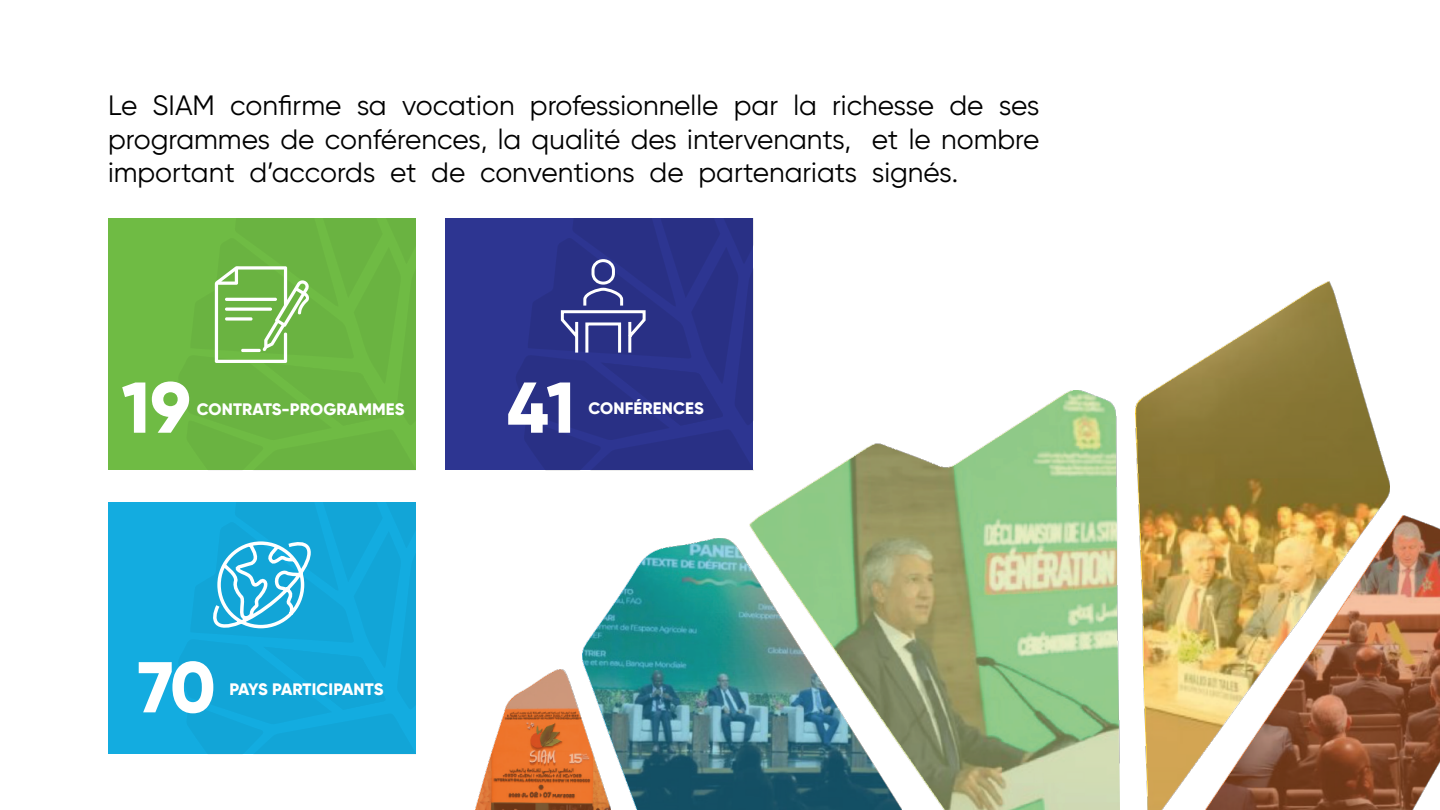
<style>
.page{position:relative;width:1440px;height:810px;background:#fff}
.page>*{position:absolute;margin:0;border:0;box-sizing:border-box;transform-origin:0 0}
.t1{font:800 71.78px "Gilroy";color:#fff}
.t2{font:27.97px/33.6px "Gilroy";color:#000;text-align:justify}
.t3{font:800 16.58px "Gilroy";letter-spacing:.01em;color:#fff}
</style>
<div class="page">
<div style="left:108px;top:218px;width:308px;height:252px;background:#6fbb44"></div>
<svg style="left:214px;top:266px;width:95px;height:97px"></svg>
<img style="left:1389px;top:516px;width:51px;height:294px">
<img style="left:1136px;top:281px;width:253px;height:529px">
<img style="left:582px;top:538px;width:167px;height:272px">
<img style="left:749px;top:391px;width:371px;height:419px">
<img style="left:476px;top:670px;width:135px;height:140px">
<div style="left:446px;top:218px;width:307px;height:252px;background:#2d3591"></div>
<svg style="left:516px;top:218px;width:237px;height:252px"></svg>
<div style="left:108px;top:502px;width:308px;height:252px;background:#13ace0"></div>
<svg style="left:213px;top:541px;width:98px;height:88px"></svg>
<p class="t2" style="left:108px;top:88px;width:933px">Le SIAM confirme sa vocation professionnelle par la richesse de ses programmes de conférences, la qualité des intervenants, et le nombre important d’accords et de conventions de partenariats signés.</p>
<p class="t1" style="left:122px;top:362px;width:71px">19</p>
<p class="t1" style="left:507px;top:362px;width:70px">41</p>
<p class="t3" style="left:197px;top:399px;width:209px">CONTRATS-PROGRAMMES</p>
<p class="t3" style="left:588px;top:398px;width:117px">CONFÉRENCES</p>
<p class="t1" style="left:138px;top:642px;width:79px">70</p>
<p class="t3" style="left:230px;top:679px;width:155px">PAYS PARTICIPANTS</p>
</div>
